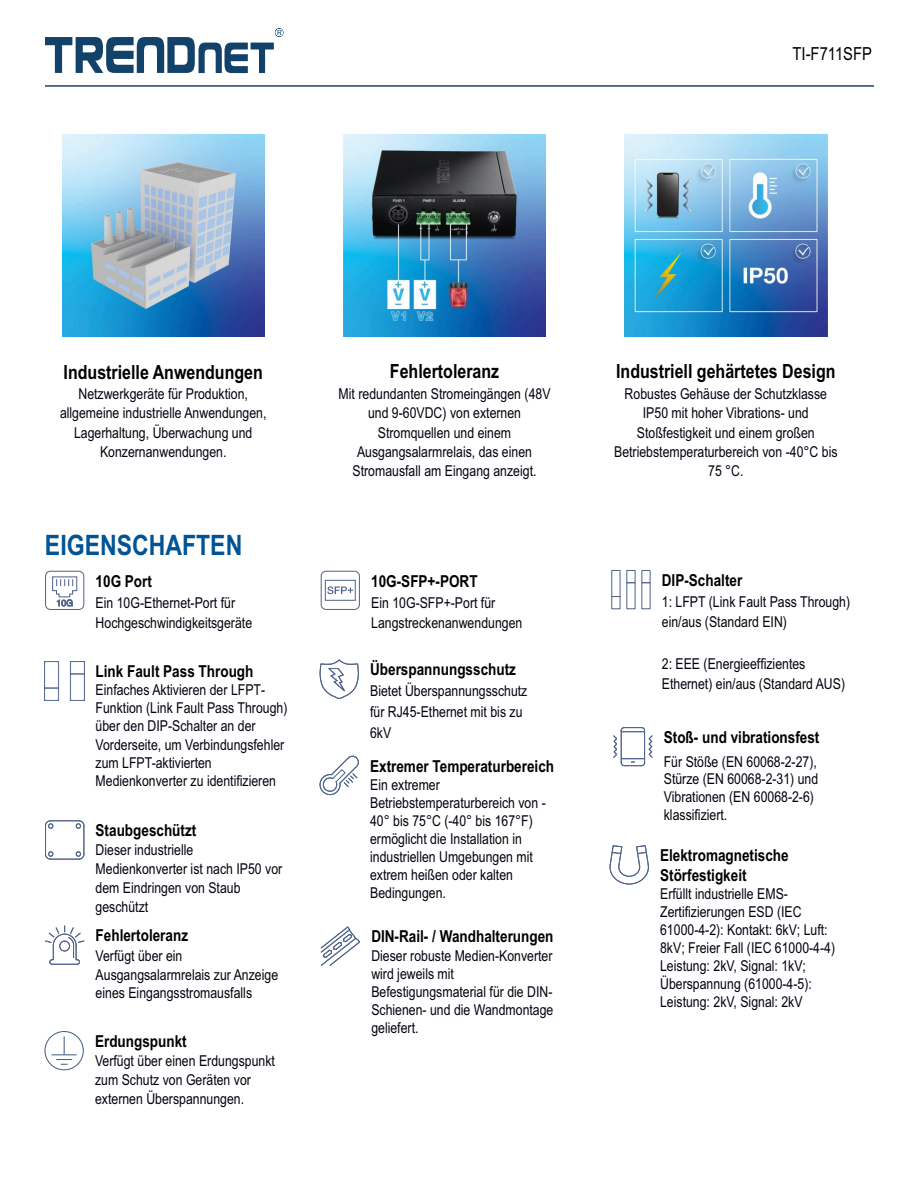
<style>
.page{position:relative;width:918px;height:1188px;background:#fff}
.page>*{position:absolute;margin:0;border:0;box-sizing:border-box;transform-origin:0 0}
.t1{font:700 28.2px "Arial Narrow";color:#005495}
.t2{font:700 19.5px "Arial Narrow";color:#000}
.t3{font:18px "Arial Narrow";color:#000}
.t4{font:700 16.5px/20px "Arial Narrow";color:#000}
.t5{font:15px/18px "Arial Narrow";color:#00030e}
</style>
<div class="page">
<img style="left:62px;top:134px;width:203px;height:203px">
<img style="left:343px;top:134px;width:203px;height:203px">
<img style="left:625px;top:134px;width:202px;height:203px">
<svg style="left:45px;top:28px;width:239px;height:45px"></svg>
<hr style="left:45px;top:85px;width:829px;height:2px;background:#32537d">
<div style="left:45px;top:571px;width:39px;height:39px;border:1px solid #52658b;border-radius:5px"></div>
<svg style="left:52px;top:576px;width:26px;height:31px"></svg>
<div style="left:321px;top:571px;width:39px;height:39px;border:1px solid #52658b;border-radius:5px"></div>
<svg style="left:327px;top:586px;width:26px;height:8px"></svg>
<div style="left:325px;top:580px;width:31px;height:21px;border:1px solid #52658b"></div>
<div style="left:611px;top:570px;width:10px;height:27px;border:1px solid #52658b"></div>
<div style="left:626px;top:582px;width:10px;height:27px;border:1px solid #52658b"></div>
<div style="left:611px;top:596px;width:10px;height:13px;border:1px solid #52658b"></div>
<div style="left:626px;top:570px;width:10px;height:13px;border:1px solid #52658b"></div>
<div style="left:641px;top:582px;width:10px;height:27px;border:1px solid #52658b"></div>
<div style="left:641px;top:570px;width:10px;height:13px;border:1px solid #52658b"></div>
<svg style="left:45px;top:820px;width:40px;height:40px"></svg>
<svg style="left:45px;top:926px;width:40px;height:39px"></svg>
<svg style="left:319px;top:659px;width:40px;height:40px"></svg>
<svg style="left:319px;top:755px;width:40px;height:41px"></svg>
<svg style="left:613px;top:727px;width:40px;height:40px"></svg>
<svg style="left:609px;top:845px;width:40px;height:40px"></svg>
<svg style="left:320px;top:926px;width:40px;height:40px"></svg>
<div style="left:44px;top:1031px;width:40px;height:39px;border:1px solid #485e87;border-radius:50%"></div>
<svg style="left:52px;top:1036px;width:25px;height:29px"></svg>
<img style="left:45px;top:661px;width:39px;height:40px">
<p class="t3" style="left:793px;top:47px;width:81px">TI-F711SFP</p>
<h2 class="t2" style="left:64px;top:364px;width:201px">Industrielle Anwendungen</h2>
<p class="t5" style="left:60px;top:386px;width:208px;line-height:19.4px;text-align:center">Netzwerkgeräte für Produktion, allgemeine industrielle Anwendungen,<br>Lagerhaltung, Überwachung und<br>Konzernanwendungen.</p>
<h1 class="t1" style="left:45px;top:534px;width:199px">EIGENSCHAFTEN</h1>
<p class="t4" style="left:96px;top:572px;width:58px">10G Port</p>
<p class="t5" style="left:96px;top:593px;width:158px;line-height:20.7px">Ein 10G-Ethernet-Port für<br>Hochgeschwindigkeitsgeräte</p>
<p class="t4" style="left:96px;top:663px;width:159px">Link Fault Pass Through</p>
<p class="t5" style="left:96px;top:683px;width:193px">Einfaches Aktivieren der LFPT-<br>Funktion (Link Fault Pass Through) über den DIP-Schalter an der<br>Vorderseite, um Verbindungsfehler zum LFPT-aktivierten<br>Medienkonverter zu identifizieren</p>
<p class="t4" style="left:96px;top:822px;width:102px">Staubgeschützt</p>
<p class="t5" style="left:96px;top:842px;width:188px;line-height:18.9px">Dieser industrielle<br>Medienkonverter ist nach IP50 vor dem Eindringen von Staub geschützt</p>
<p class="t4" style="left:96px;top:927px;width:94px">Fehlertoleranz</p>
<p class="t5" style="left:96px;top:947px;width:184px;line-height:18.9px">Verfügt über ein<br>Ausgangsalarmrelais zur Anzeige eines Eingangsstromausfalls</p>
<p class="t4" style="left:95px;top:1033px;width:93px">Erdungspunkt</p>
<p class="t5" style="left:95px;top:1053px;width:181px;line-height:18.9px">Verfügt über einen Erdungspunkt zum Schutz von Geräten vor externen Überspannungen.</p>
<h2 class="t2" style="left:390px;top:364px;width:111px">Fehlertoleranz</h2>
<p class="t5" style="left:339px;top:385px;width:213px;line-height:19.4px;text-align:center">Mit redundanten Stromeingängen (48V und 9-60VDC) von externen<br>Stromquellen und einem<br>Ausgangsalarmrelais, das einen<br>Stromausfall am Eingang anzeigt.</p>
<p class="t4" style="left:371px;top:572px;width:108px">10G-SFP+-PORT</p>
<p class="t5" style="left:371px;top:593px;width:153px;line-height:20.7px">Ein 10G-SFP+-Port für<br>Langstreckenanwendungen</p>
<p class="t4" style="left:370px;top:661px;width:147px">Überspannungsschutz</p>
<p class="t5" style="left:370px;top:682px;width:159px;line-height:20.7px">Bietet Überspannungsschutz für RJ45-Ethernet mit bis zu<br>6kV</p>
<p class="t4" style="left:370px;top:757px;width:185px">Extremer Temperaturbereich</p>
<p class="t5" style="left:370px;top:777px;width:177px">Ein extremer<br>Betriebstemperaturbereich von -<br>40° bis 75°C (-40° bis 167°F) ermöglicht die Installation in industriellen Umgebungen mit extrem heißen oder kalten<br>Bedingungen.</p>
<p class="t4" style="left:371px;top:928px;width:184px">DIN-Rail- / Wandhalterungen</p>
<p class="t5" style="left:371px;top:948px;width:184px">Dieser robuste Medien-Konverter wird jeweils mit<br>Befestigungsmaterial für die DIN-<br>Schienen- und die Wandmontage geliefert.</p>
<h2 class="t2" style="left:616px;top:364px;width:221px">Industriell gehärtetes Design</h2>
<p class="t5" style="left:614px;top:385px;width:225px;line-height:19.4px;text-align:center">Robustes Gehäuse der Schutzklasse<br>IP50 mit hoher Vibrations- und<br>Stoßfestigkeit und einem großen<br>Betriebstemperaturbereich von -40°C bis<br>75 °C.</p>
<p class="t4" style="left:662px;top:572px;width:82px">DIP-Schalter</p>
<p class="t5" style="left:662px;top:593px;width:190px;line-height:20.7px">1: LFPT (Link Fault Pass Through) ein/aus (Standard EIN)</p>
<p class="t5" style="left:662px;top:654px;width:185px;line-height:20.7px">2: EEE (Energieeffizientes<br>Ethernet) ein/aus (Standard AUS)</p>
<p class="t4" style="left:664px;top:729px;width:157px">Stoß- und vibrationsfest</p>
<p class="t5" style="left:664px;top:754px;width:156px">Für Stöße (EN 60068-2-27),<br>Stürze (EN 60068-2-31) und<br>Vibrationen (EN 60068-2-6) klassifiziert.</p>
<p class="t4" style="left:660px;top:847px;width:130px">Elektromagnetische<br>Störfestigkeit</p>
<p class="t5" style="left:660px;top:886px;width:176px">Erfüllt industrielle EMS-<br>Zertifizierungen ESD (IEC<br>61000-4-2): Kontakt: 6kV; Luft:<br>8kV; Freier Fall (IEC 61000-4-4)<br>Leistung: 2kV, Signal: 1kV;<br>Überspannung (61000-4-5):<br>Leistung: 2kV, Signal: 2kV</p>
</div>
